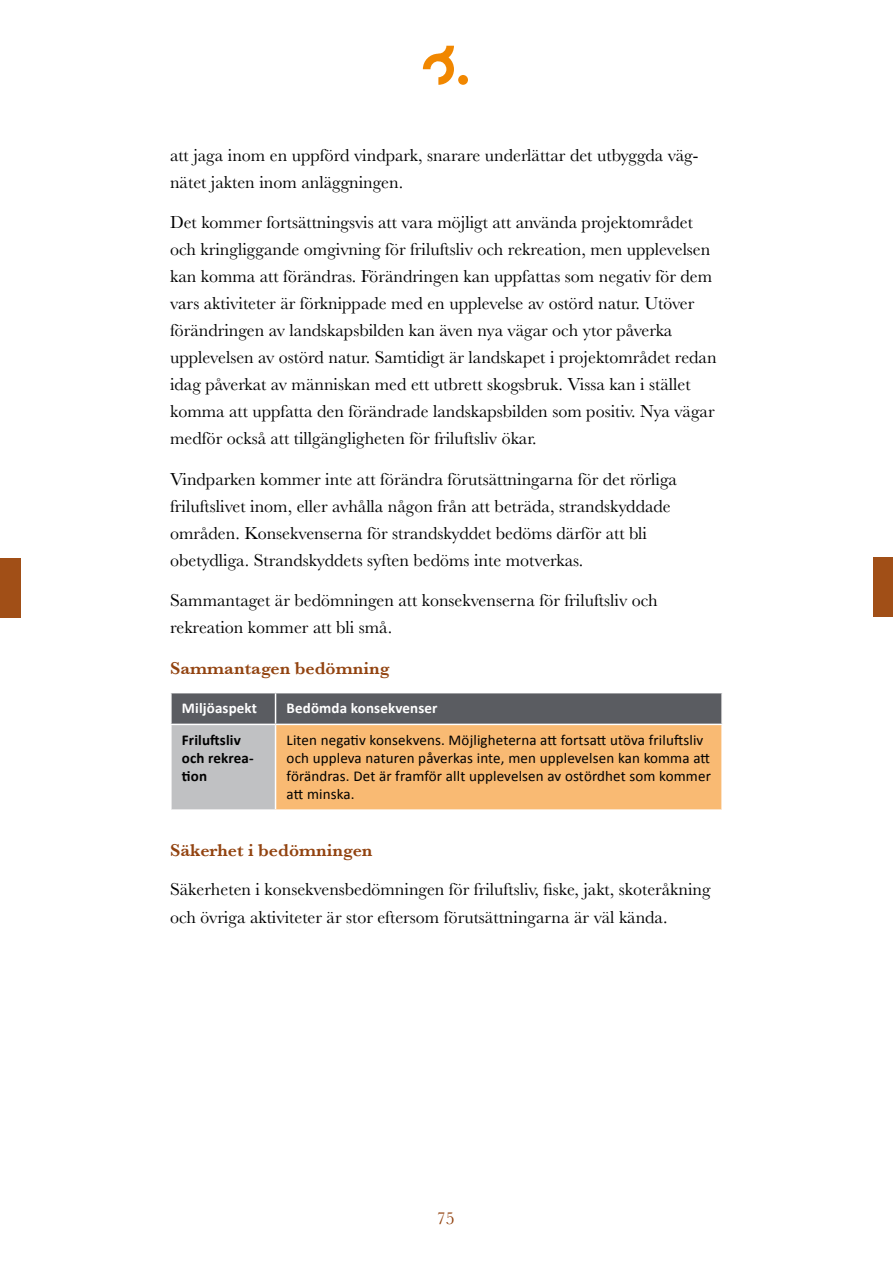
<style>
.page{position:relative;width:893px;height:1263px;background:#fff}
.page>*{position:absolute;margin:0;border:0;box-sizing:border-box;transform-origin:0 0}
.t1{font:18px/27px "Baskerville";color:#000}
.t2{font:600 18px "Baskerville";color:#924310}
.t3{font:18px "Baskerville";color:#924310}
.t4{font:15px/18px "Calibri";letter-spacing:.01em;color:#000}
.t5{font:700 15px "Calibri";letter-spacing:.01em;color:#fff}
.t6{font:700 15px/18px "Calibri";letter-spacing:.01em;color:#000}
</style>
<div class="page">
<div style="left:458px;top:75px;width:10px;height:10px;background:#f18700;border-radius:50%"></div>
<svg style="left:423px;top:46px;width:31px;height:39px"></svg>
<div style="left:172px;top:693px;width:549px;height:31px;background:#5a5c61"></div>
<div style="left:171px;top:724px;width:105px;height:86px;background:#c0c1c3"></div>
<div style="left:276px;top:724px;width:446px;height:86px;background:#f9ba73"></div>
<hr style="left:170px;top:809px;width:106px;height:2px;background:#fff">
<hr style="left:276px;top:724px;width:447px;height:1px;background:#fff">
<hr style="left:275px;top:725px;width:1px;height:84px;background:#fff">
<hr style="left:721px;top:725px;width:2px;height:84px;background:#fff">
<hr style="left:276px;top:809px;width:447px;height:2px;background:#fff">
<hr style="left:170px;top:725px;width:2px;height:84px;background:#fff">
<hr style="left:275px;top:693px;width:1px;height:31px;background:#fff">
<hr style="left:170px;top:724px;width:106px;height:1px;background:#fff">
<div style="left:0;top:558px;width:20px;height:59px;background:#a14f17"></div>
<div style="left:874px;top:557px;width:19px;height:59px;background:#a14f17"></div>
<p class="t1" style="left:170px;top:142px;width:530px">att jaga inom en uppförd vindpark, snarare underlättar det utbyggda väg&shy;nätet jakten inom anläggningen.</p>
<p class="t1" style="left:170px;top:209px;width:548px">Det kommer fortsättningsvis att vara möjligt att använda projektområdet och kringliggande omgivning för friluftsliv och rekreation, men upplevelsen kan komma att förändras. Förändringen kan uppfattas som negativ för dem vars aktiviteter är förknippade med en upplevelse av ostörd natur. Utöver förändringen av landskapsbilden kan även nya vägar och ytor påverka upplevelsen av ostörd natur. Samtidigt är landskapet i projektområdet redan idag påverkat av människan med ett utbrett skogsbruk. Vissa kan i stället komma att uppfatta den förändrade landskapsbilden som positiv. Nya vägar medför också att tillgängligheten för friluftsliv ökar.</p>
<p class="t1" style="left:170px;top:466px;width:508px">Vindparken kommer inte att förändra förutsättningarna för det rörliga friluftslivet inom, eller avhålla någon från att beträda, strandskyddade områden. Konsekvenserna för strandskyddet bedöms därför att bli obetydliga. Strandskyddets syften bedöms inte motverkas.</p>
<p class="t1" style="left:170px;top:587px;width:489px">Sammantaget är bedömningen att konsekvenserna för friluftsliv och rekreation kommer att bli små.</p>
<p class="t2" style="left:170px;top:657px;width:221px">Sammantagen bedömning</p>
<p class="t5" style="left:182px;top:698px;width:77px">Miljöaspekt</p>
<p class="t5" style="left:287px;top:698px;width:153px">Bedömda konsekvenser</p>
<p class="t6" style="left:182px;top:731px;width:73px">Friluftsliv och rekrea&shy;tion</p>
<p class="t4" style="left:287px;top:731px;width:426px">Liten negativ konsekvens. Möjligheterna att fortsatt utöva friluftsliv och uppleva naturen påverkas inte, men upplevelsen kan komma att förändras. Det är framför allt upplevelsen av ostördhet som kommer att minska.</p>
<p class="t2" style="left:170px;top:839px;width:204px">Säkerhet i bedömningen</p>
<p class="t1" style="left:170px;top:875px;width:542px;line-height:28.5px">Säkerheten i konsekvensbedömningen för friluftsliv, fiske, jakt, skoteråkning och övriga aktiviteter är stor eftersom förutsättningarna är väl kända.</p>
<p class="t3" style="left:437px;top:1207px;width:19px">75</p>
</div>
